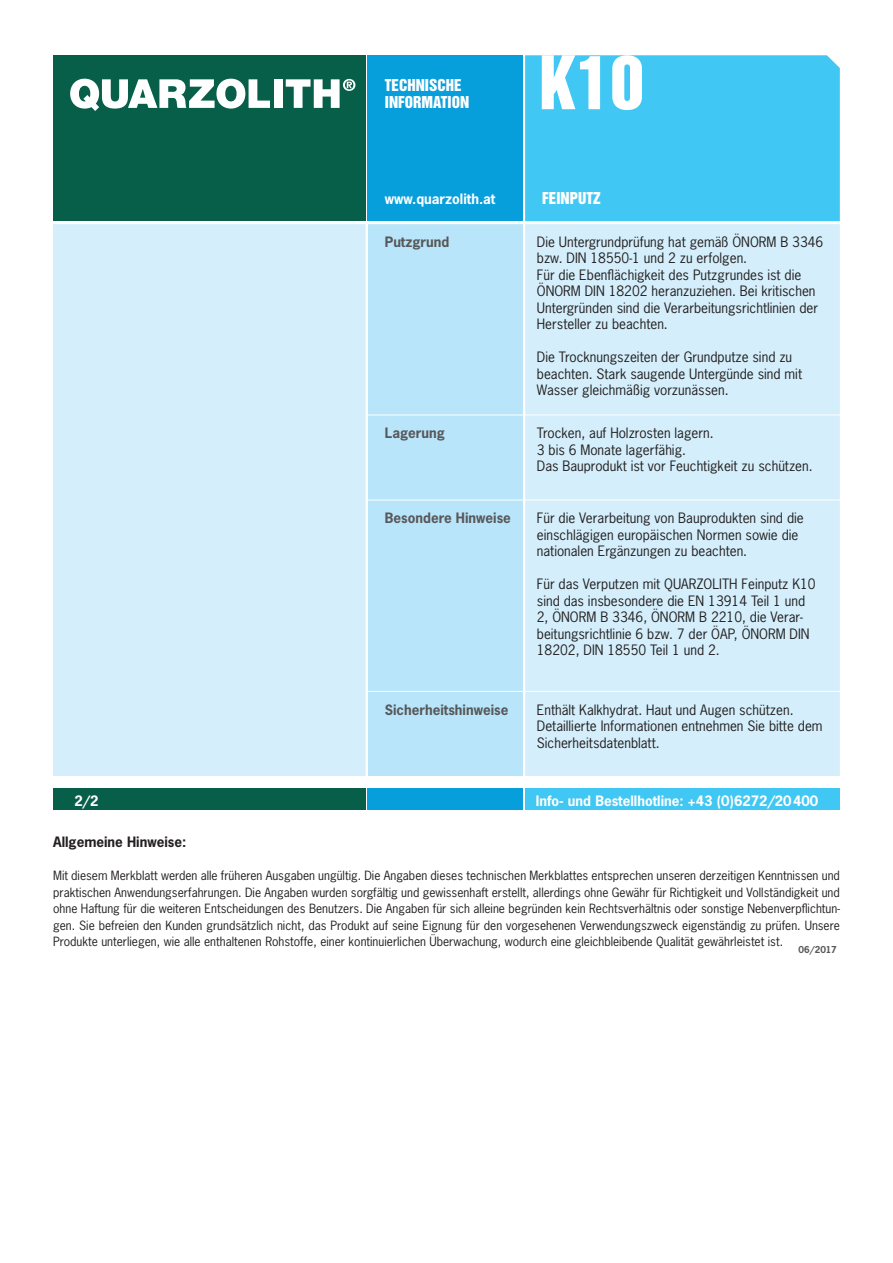
<style>
.page{position:relative;width:893px;height:1263px;background:#fff}
.page>*{position:absolute;margin:0;border:0;box-sizing:border-box;transform-origin:0 0}
.t1{font:67.5px "Helvetica Inserat LT Std";color:#fff}
.t2{font:15px/17.2px "Helvetica Inserat LT Std";color:#fff}
.t3{font:13.5px/16.5px "News Gothic Std";color:#231f20}
.t4{font:700 13.5px "News Gothic Std";color:#fff}
.t5{font:700 13.5px "News Gothic Std";color:#57585a}
.t6{font:700 13.5px "News Gothic Std";color:#231f20}
.t7{font:12px/16.5px "News Gothic Std";color:#231f20;text-align:justify}
.t8{font:700 9px "News Gothic Std";color:#57585a}
</style>
<div class="page">
<div style="left:53px;top:789px;width:313px;height:21px;background:#075f4a"></div>
<div style="left:368px;top:789px;width:155px;height:21px;background:#069edb"></div>
<div style="left:525px;top:789px;width:315px;height:21px;background:#40c7f4"></div>
<div style="left:53px;top:55px;width:313px;height:166px;background:#075f4a"></div>
<div style="left:525px;top:55px;width:315px;height:166px;background:#40c7f4"></div>
<div style="left:368px;top:55px;width:155px;height:166px;background:#069edb"></div>
<div style="left:368px;top:224px;width:155px;height:552px;background:#b9e5fa"></div>
<div style="left:525px;top:224px;width:315px;height:552px;background:#d4effb"></div>
<hr style="left:368px;top:415px;width:155px;height:1px;background:#fff">
<hr style="left:525px;top:415px;width:315px;height:1px;background:#fff">
<hr style="left:368px;top:500px;width:155px;height:1px;background:#fff">
<hr style="left:525px;top:500px;width:315px;height:1px;background:#fff">
<hr style="left:368px;top:691px;width:155px;height:1px;background:#fff">
<hr style="left:525px;top:691px;width:315px;height:1px;background:#fff">
<div style="left:53px;top:224px;width:314px;height:552px;background:#d4effb"></div>
<hr style="left:366px;top:224px;width:2px;height:552px;background:#fff">
<svg style="left:70px;top:79px;width:200px;height:32px"></svg>
<div style="left:274px;top:79px;width:9px;height:29px;background:#fff"></div>
<svg style="left:286px;top:79px;width:69px;height:29px"></svg>
<p class="t2" style="left:385px;top:77px;width:86px">TECHNISCHE<br>INFORMATION</p>
<h1 class="t1" style="left:539px;top:42px;width:107px">K10</h1>
<p class="t4" style="left:385px;top:190px;width:112px">www.quarzolith.at</p>
<p class="t2" style="left:542px;top:190px;width:60px">FEINPUTZ</p>
<p class="t5" style="left:385px;top:233px;width:66px">Putzgrund</p>
<p class="t3" style="left:537px;top:233px;width:288px">Die Untergrundprüfung hat gemäß ÖNORM B 3346 bzw. DIN 18550-1 und 2 zu erfolgen.<br>Für die Ebenflächigkeit des Putzgrundes ist die ÖNORM DIN 18202 heranzuziehen. Bei kritischen Untergründen sind die Verarbeitungsrichtlinien der Hersteller zu beachten.</p>
<p class="t3" style="left:537px;top:349px;width:267px">Die Trocknungszeiten der Grundputze sind zu beachten. Stark saugende Untergünde sind mit<br>Wasser gleichmäßig vorzunässen.</p>
<p class="t5" style="left:385px;top:424px;width:62px">Lagerung</p>
<p class="t3" style="left:537px;top:425px;width:277px">Trocken, auf Holzrosten lagern.<br>3 bis 6 Monate lagerfähig.<br>Das Bauprodukt ist vor Feuchtigkeit zu schützen.</p>
<p class="t5" style="left:385px;top:509px;width:128px">Besondere Hinweise</p>
<p class="t3" style="left:537px;top:510px;width:268px">Für die Verarbeitung von Bauprodukten sind die einschlägigen europäischen Normen sowie die nationalen Ergänzungen zu beachten.</p>
<p class="t3" style="left:537px;top:576px;width:280px">Für das Verputzen mit QUARZOLITH Feinputz K10 sind das insbesondere die EN 13914 Teil 1 und 2, ÖNORM B 3346, ÖNORM B 2210, die Verar&shy;beitungsrichtlinie 6 bzw. 7 der ÖAP, ÖNORM DIN 18202, DIN 18550 Teil 1 und 2.</p>
<p class="t5" style="left:385px;top:700px;width:125px">Sicherheitshinweise</p>
<p class="t3" style="left:537px;top:701px;width:287px">Enthält Kalkhydrat. Haut und Augen schützen.<br>Detaillierte Informationen entnehmen Sie bitte dem<br>Sicherheitsdatenblatt.</p>
<p class="t4" style="left:74px;top:792px;width:26px">2/2</p>
<p class="t4" style="left:536px;top:792px;width:284px">Info- und Bestellhotline: +43 (0)6272/20400</p>
<p class="t6" style="left:53px;top:833px;width:135px">Allgemeine Hinweise:</p>
<p class="t7" style="left:53px;top:867px;width:788px">Mit diesem Merkblatt werden alle früheren Ausgaben ungültig. Die Angaben dieses technischen Merkblattes entsprechen unseren derzeitigen Kenntnissen und praktischen Anwendungserfahrungen. Die Angaben wurden sorgfältig und gewissenhaft erstellt, allerdings ohne Gewähr für Richtigkeit und Vollständigkeit und ohne Haftung für die weiteren Entscheidungen des Benutzers. Die Angaben für sich alleine begründen kein Rechtsverhältnis oder sonstige Nebenverpflichtun&shy;gen. Sie befreien den Kunden grundsätzlich nicht, das Produkt auf seine Eignung für den vorgesehenen Verwendungszweck eigenständig zu prüfen. Unsere Produkte unterliegen, wie alle enthaltenen Rohstoffe, einer kontinuierlichen Überwachung, wodurch eine gleichbleibende Qualität gewährleistet ist.</p>
<p class="t8" style="left:798px;top:944px;width:40px">06/2017</p>
</div>
